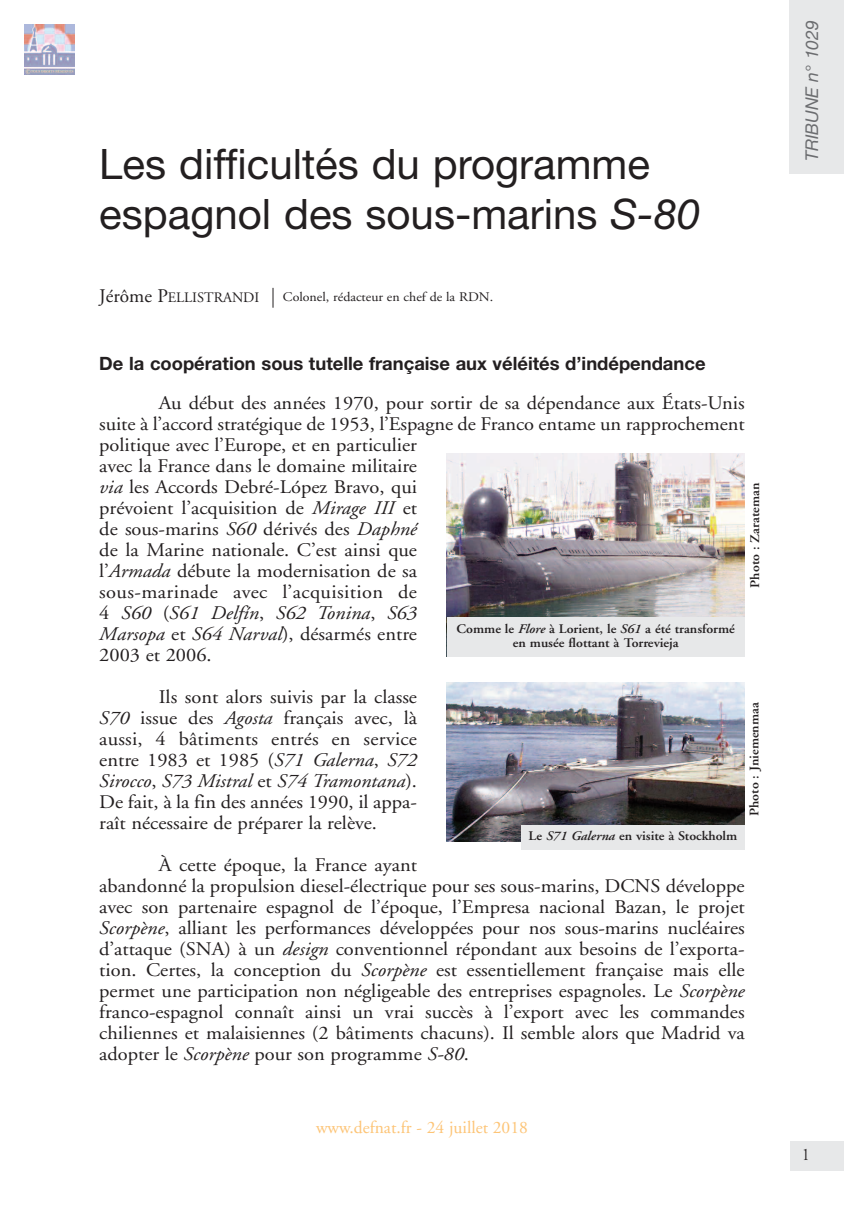
<style>
.page{position:relative;width:844px;height:1216px;background:#fff}
.page>*{position:absolute;margin:0;border:0;box-sizing:border-box;transform-origin:0 0}
.t1{font:42px/50.4px "Helvetica Neue";color:#231f20}
.t2{font:19.25px/21px "Adobe Garamond";color:#231f20;scale:1.06 1}
.t3{font:700 18.38px "Helvetica Neue";color:#231f20}
.t4{font:17.5px "Adobe Garamond";color:#fdc476}
.t5{font:italic 17.5px "Helvetica Neue";color:#6c6d70}
.t6{font:17.5px "Adobe Garamond";color:#231f20;scale:.85 1}
.t7{font:14.35px "Adobe Garamond";color:#231f20}
.t8{font:600 13.12px/14px "Adobe Garamond";color:#231f20;text-align:center;scale:1.06 1}
.t9{font:13.12px "Adobe Garamond";color:#231f20;scale:1.06 1}
.s1{font-style:italic}
.s2{font-size:19.25px}
.s3{font-family:"Baskerville"}
</style>
<div class="page">
<div style="left:789px;top:0;width:54px;height:174px;background:#e7e8e9"></div>
<div style="left:789px;top:1141px;width:54px;height:30px;background:#e7e8e9"></div>
<svg style="left:272px;top:288px;width:1px;height:20px"></svg>
<svg style="left:74px;top:25px;width:1px;height:50px"></svg>
<img style="left:25px;top:25px;width:49px;height:50px">
<img style="left:446px;top:453px;width:298px;height:164px">
<div style="left:446px;top:617px;width:298px;height:40px;background:#e7e8e9"></div>
<img style="left:447px;top:682px;width:297px;height:159px">
<div style="left:521px;top:825px;width:223px;height:24px;background:#e7e8e9"></div>
<h1 class="t1" style="left:99px;top:143px;width:602px">Les difficultés du programme espagnol des sous-marins <span class="s1">S-80</span></h1>
<p class="t7" style="left:99px;top:291px;width:162px"><span class="s2">Jérôme P</span>ELLISTRANDI</p>
<p class="t9" style="left:283px;top:291px;width:200px">Colonel, rédacteur en chef de la RDN.</p>
<p class="t3" style="left:99px;top:357px;width:607px">De la coopération sous tutelle française aux véléités d’indépendance</p>
<p class="t2" style="left:99px;top:394px;width:610px;text-indent:60px">Au début des années 1970, pour sortir de sa dépendance aux États-Unis suite à l’accord stratégique de 1953, l’Espagne de Franco entame un rapprochement politique avec l’Europe, et en particulier<br>avec la France dans le domaine militaire<br><span class="s1">via</span> les Accords Debré-López Bravo, qui<br>prévoient l’acquisition de <span class="s1">Mirage III</span> et<br>de sous-marins <span class="s1">S60</span> dérivés des <span class="s1">Daphné<br></span>de la Marine nationale. C’est ainsi que<br>l’<span class="s1">Armada</span> débute la modernisation de sa<br>sous-marinade avec l’acquisition de<br>4 <span class="s1">S60</span> (<span class="s1">S61 Delfín</span>, <span class="s1">S62 Tonina</span>, <span class="s1">S63<br>Marsopa</span> et <span class="s1">S64 Narval</span>), désarmés entre<br>2003 et 2006.</p>
<p class="t2" style="left:99px;top:688px;width:301px;text-align:justify;text-indent:60px">Ils sont alors suivis par la classe <span class="s1">S70</span> issue des <span class="s1">Agosta</span> français avec, là aussi, 4 bâtiments entrés en service entre 1983 et 1985 (<span class="s1">S71 Galerna</span>, <span class="s1">S72<br>Sirocco</span>, <span class="s1">S73 Mistral</span> et <span class="s1">S74 Tramontana</span>).<br>De fait, à la fin des années 1990, il appa&shy;raît nécessaire de préparer la relève.</p>
<p class="t2" style="left:99px;top:855px;width:610px;text-indent:60px">À cette époque, la France ayant<br>abandonné la propulsion diesel-électrique pour ses sous-marins, DCNS développe avec son partenaire espagnol de l’époque, l’Empresa nacional Bazan, le projet <span class="s1">Scorpène</span>, alliant les performances développées pour nos sous-marins nucléaires d’attaque (SNA) à un <span class="s1">design</span> conventionnel répondant aux besoins de l’exporta&shy;tion. Certes, la conception du <span class="s1">Scorpène</span> est essentiellement française mais elle permet une participation non négligeable des entreprises espagnoles. Le <span class="s1">Scorpène </span>franco-espagnol connaît ainsi un vrai succès à l’export avec les commandes chiliennes et malaisiennes (2 bâtiments chacuns). Il semble alors que Madrid va adopter le <span class="s1">Scorpène</span> pour son programme <span class="s1">S-80</span>.</p>
<p class="t8" style="left:749px;top:587px;width:100px;rotate:-90deg">Photo : Zarateman</p>
<p class="t8" style="left:456px;top:623px;width:264px">Comme le <span class="s1">Flore</span> à Lorient, le <span class="s1">S61</span> a été transformé en musée flottant à Torrevieja</p>
<p class="t8" style="left:748px;top:816px;width:109px;rotate:-90deg">Photo : Jniemenmaa</p>
<p class="t8" style="left:528px;top:830px;width:198px">Le <span class="s1">S71 Galerna</span> en visite a<span class="s3">̀</span>Stockholm</p>
<p class="t4" style="left:316px;top:1119px;width:213px">www.defnat.fr - 24 juillet 2018</p>
<p class="t5" style="left:801px;top:161px;width:142px;rotate:-90deg">TRIBUNE n° 1029</p>
<p class="t6" style="left:802px;top:1147px;width:10px">1</p>
</div>
